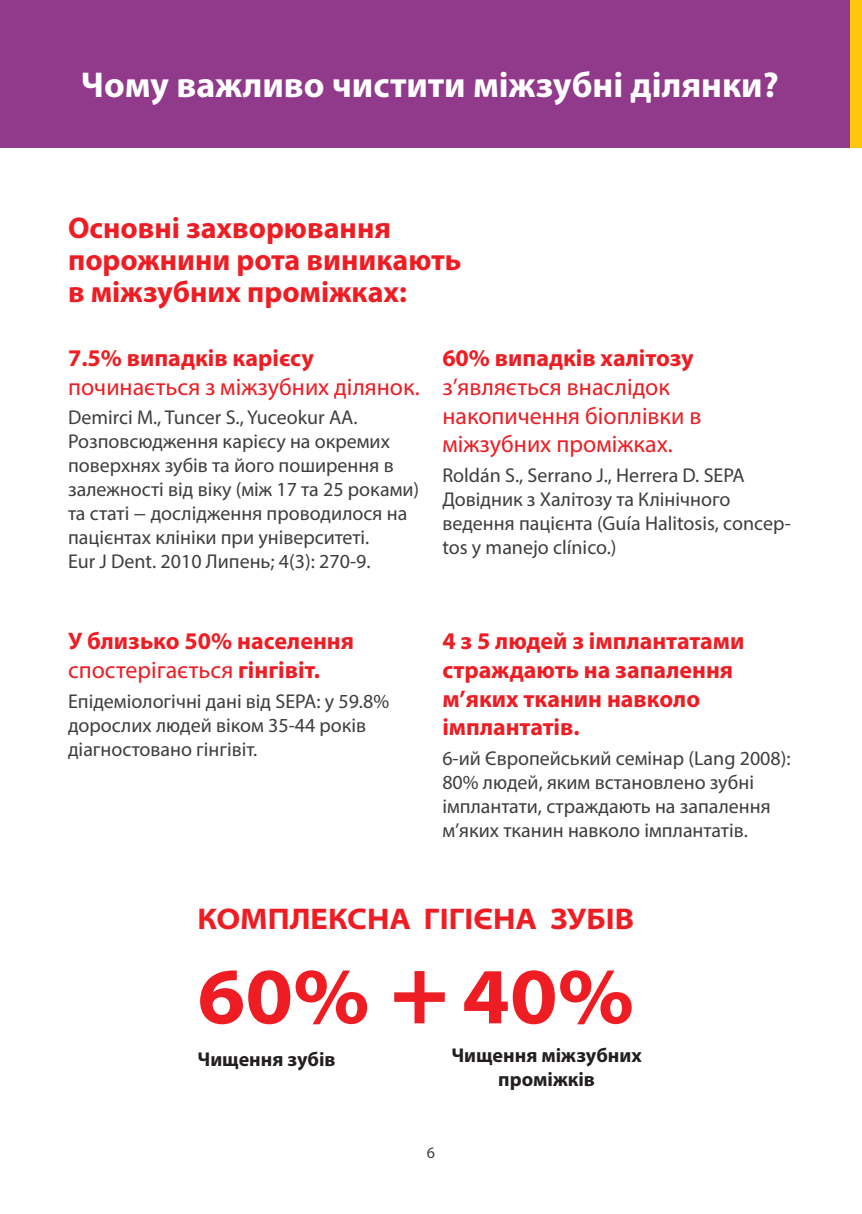
<style>
.page{position:relative;width:862px;height:1214px;background:#fff}
.page>*{position:absolute;margin:0;border:0;box-sizing:border-box;transform-origin:0 0}
.t1{font:700 semi-expanded 80px "Myriad Pro";color:#ee1d23}
.t2{font:700 36px "Myriad Pro";color:#fff}
.t3{font:700 30px/32px "Myriad Pro";color:#ee1d23}
.t4{font:700 semi-expanded 30px "Myriad Pro";color:#ee1d23}
.t5{font:700 24px/28.8px "Myriad Pro";color:#ee1d23}
.t6{font:24px/28.8px "Myriad Pro";color:#ee1d23}
.t7{font:20px/24px "Myriad Pro";color:#3e3e3f}
.t8{font:700 20px "Myriad Pro";color:#231f20}
.t9{font:16px "Myriad Pro";color:#3e3e3f}
.s1{font-weight:700}
.s2{font-family:"Georgia"}
.s3{font-weight:400}
.s4{font-size:98px}
</style>
<div class="page">
<div style="left:0;top:0;width:850px;height:147px;background:#91398b"></div>
<div style="left:850px;top:0;width:12px;height:147px;background:#fec70c"></div>
<p class="t2" style="left:81px;top:62px;width:699px">Чому важливо чистити міжзубні ділянки?</p>
<p class="t3" style="left:68px;top:211px;width:395px">Основні захворювання порожнини рота виникають</p>
<p class="t3" style="left:68px;top:275px;width:340px">в міжзубних проміжках:</p>
<p class="t6" style="left:68px;top:343px;width:353px"><span class="s1">7.5% випадків карієсу </span>починається з міжзубних ділянок.</p>
<p class="t7" style="left:68px;top:405px;width:291px">Demirci M., Tuncer S., Yuceokur AA.</p>
<p class="t7" style="left:68px;top:429px;width:353px">Розповсюдження карієсу на окремих поверхнях зубів та його поширення в залежності від віку (між 17 та 25 роками) та статі <span class="s2">–</span> дослідження проводилося на пацієнтах клініки при університеті.<br>Eur J Dent. 2010 Липень; 4(3): 270-9.</p>
<p class="t5" style="left:442px;top:342px;width:253px">60% випадків халітозу</p>
<p class="t6" style="left:442px;top:372px;width:261px">з’являється внаслідок накопичення біоплівки в міжзубних проміжках.</p>
<p class="t7" style="left:442px;top:463px;width:350px">Roldán S., Serrano J., Herrera D. SEPA Довідник з Халітозу та Клінічного ведення пацієнта (Guía Halitosis, concep&shy;tos y manejo clínico.)</p>
<p class="t5" style="left:68px;top:625px;width:287px">У близько 50% населення <span class="s3">спостерігається</span> гінгівіт.</p>
<p class="t7" style="left:68px;top:688px;width:323px">Епідеміологічні дані від SEPA: у 59.8% дорослих людей віком 35-44 років діагностовано гінгівіт.</p>
<p class="t5" style="left:442px;top:625px;width:303px">4 з 5 людей з імплантатами страждають на запалення м’яких тканин навколо імплантатів.</p>
<p class="t7" style="left:442px;top:746px;width:350px">6-ий Європейський семінар (Lang 2008):<br>80% людей, яким встановлено зубні імплантати, страждають на запалення м’яких тканин навколо імплантатів.</p>
<p class="t4" style="left:197px;top:901px;width:438px">КОМПЛЕКСНА ГІГІЄНА ЗУБІВ</p>
<p class="t1" style="left:197px;top:951px;width:438px">60% <span class="s4">+</span> 40%</p>
<p class="t8" style="left:197px;top:1045px;width:140px">Чищення зубів</p>
<p class="t8" style="left:451px;top:1042px;width:192px">Чищення міжзубних</p>
<p class="t8" style="left:498px;top:1066px;width:98px">проміжків</p>
<p class="t9" style="left:427px;top:1142px;width:10px">6</p>
</div>
